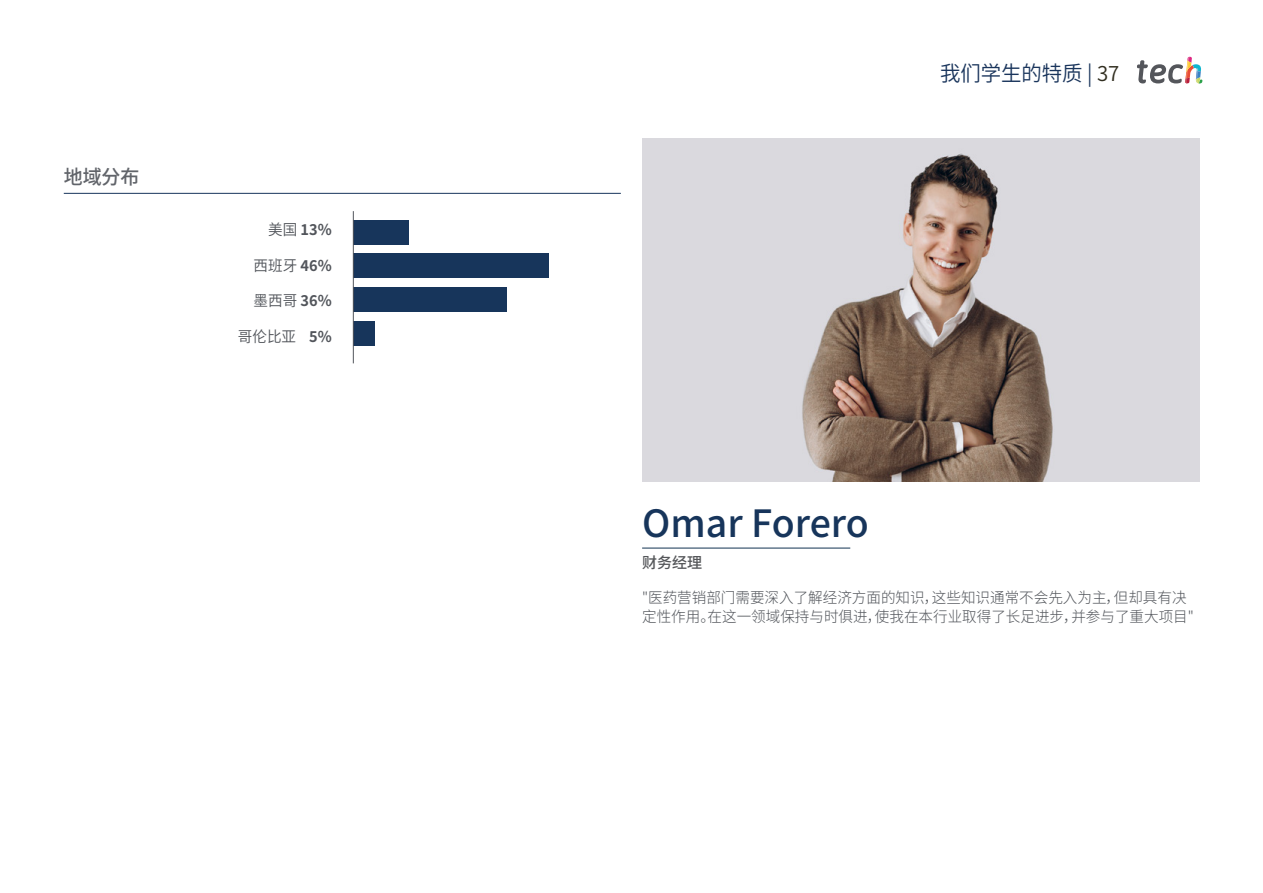
<style>
.page{position:relative;width:1263px;height:893px;background:#fff}
.page>*{position:absolute;margin:0;border:0;box-sizing:border-box;transform-origin:0 0}
.t1{font:500 37.5px "Source Han Sans CN";color:#17355b}
.t2{font:21px "Source Han Sans CN";color:#1a355c}
.t3{font:500 19.5px "Source Han Sans CN";color:#61646a}
.t4{font:300 15px/19.5px "Source Han Sans CN";color:#52555b}
.t5{font:15px "Source Han Sans CN";color:#52555b}
.t6{font:700 15px "Source Han Sans CN";color:#52555b}
.t7{font:500 15px "Source Han Sans CN";color:#55575a}
.s1{font-weight:400}
.s2{font-weight:700}
.s3{color:#312e20}
</style>
<div class="page">
<svg style="left:1137px;top:57px;width:65px;height:27px"></svg>
<hr style="left:642px;top:548px;width:208px;height:1px;background:#123352">
<img style="left:642px;top:138px;width:557px;height:343px">
<hr style="left:64px;top:193px;width:557px;height:1px;background:#17355b">
<div style="left:353px;top:220px;width:56px;height:24px;background:#17355b"></div>
<div style="left:353px;top:254px;width:196px;height:24px;background:#17355b"></div>
<div style="left:353px;top:287px;width:153px;height:25px;background:#17355b"></div>
<div style="left:353px;top:321px;width:22px;height:24px;background:#17355b"></div>
<hr style="left:353px;top:211px;width:1px;height:152px;background:#52555b">
<h3 class="t3" style="left:64px;top:165px;width:77px">地域分布</h3>
<p class="t6" style="left:268px;top:221px;width:65px"><span class="s1">美国</span> 13%</p>
<p class="t5" style="left:254px;top:257px;width:80px">西班牙 <span class="s2">46%</span></p>
<p class="t5" style="left:254px;top:292px;width:80px">墨西哥 <span class="s2">36%</span></p>
<p class="t5" style="left:238px;top:328px;width:95px">哥伦比亚 <span class="s2">5%</span></p>
<h2 class="t2" style="left:940px;top:61px;width:181px">我们学生的特质 | <span class="s3">37</span></h2>
<h1 class="t1" style="left:642px;top:503px;width:228px">Omar Forero</h1>
<p class="t7" style="left:642px;top:554px;width:61px">财务经理</p>
<p class="t4" style="left:642px;top:588px;width:553px">"医药营销部门需要深入了解经济方面的知识，这些知识通常不会先入为主，但却具有决定性作用。在这一领域保持与时俱进，使我在本行业取得了长足进步，并参与了重大项目"</p>
</div>
